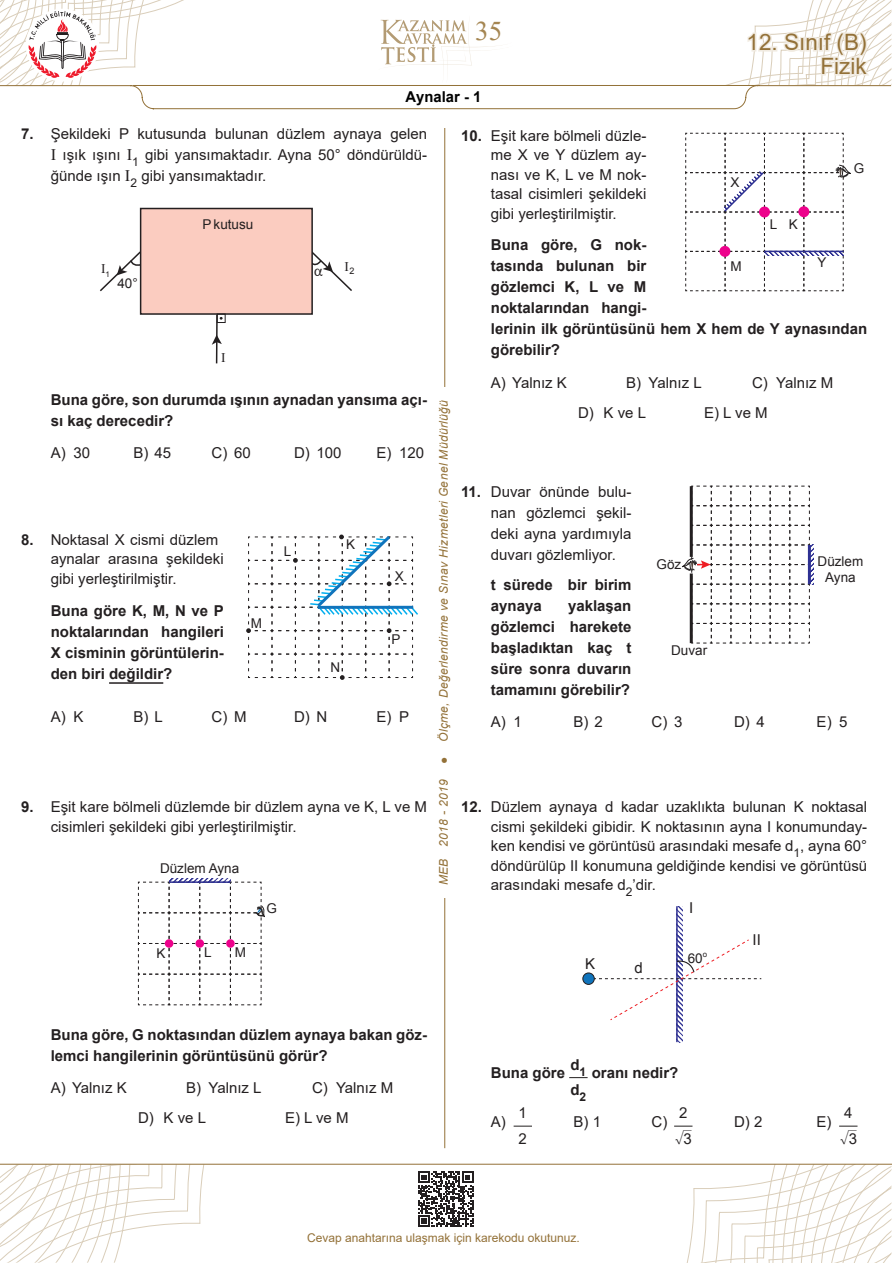
<style>
.page{position:relative;width:893px;height:1263px;background:#fff}
.page>*{position:absolute;margin:0;border:0;box-sizing:border-box;transform-origin:0 0}
.t1{font:27px "Times New Roman";color:#a58652}
.t2{font:22.5px/24px "Arial";color:#937138;text-align:right}
.t3{font:15px/19.5px "Arial";color:#231f20}
.t4{font:700 15px/21px "Arial";color:#231f20}
.t5{font:700 15px "Arial";color:#000}
.t6{font:15px "Matematik";color:#231f20}
.t7{font:13.5px/16.2px "Arial";color:#231f20;text-align:center}
.t8{font:13.5px "MM Greek";color:#231f20}
.t9{font:italic 12px "Arial";letter-spacing:.03em;color:#937138}
.t10{font:12px "Arial";color:#937138}
.t11{font:9px "Arial";color:#231f20}
.t12{font:7.8px "Arial";color:#231f20}
.s1{font-weight:700}
.s2{font-family:"Arial"}
</style>
<div class="page">
<svg style="left:0;top:1165px;width:205px;height:98px"></svg>
<svg style="left:686px;top:1165px;width:205px;height:98px"></svg>
<hr style="left:0;top:1164px;width:891px;height:1px;background:#937138">
<svg style="left:418px;top:1171px;width:55px;height:56px"></svg>
<hr style="left:444px;top:128px;width:1px;height:1020px;background:#937138">
<div style="left:434px;top:387px;width:19px;height:511px;background:#fff"></div>
<svg style="left:0;top:0;width:891px;height:109px"></svg>
<hr style="left:109px;top:682px;width:54px;height:2px;background:#231f20">
<div style="left:141px;top:208px;width:171px;height:106px;background:#fbccc0"></div>
<div style="left:140px;top:208px;width:173px;height:107px;border:2px solid #231f20"></div>
<svg style="left:212px;top:336px;width:10px;height:9px"></svg>
<hr style="left:216px;top:315px;width:2px;height:48px;background:#231f20">
<div style="left:217px;top:314px;width:9px;height:9px;border:1px solid #231f20"></div>
<svg style="left:246px;top:534px;width:172px;height:146px"></svg>
<svg style="left:169px;top:878px;width:61px;height:3px"></svg>
<svg style="left:138px;top:881px;width:127px;height:124px"></svg>
<svg style="left:685px;top:132px;width:166px;height:159px"></svg>
<svg style="left:764px;top:251px;width:79px;height:4px"></svg>
<svg style="left:810px;top:545px;width:3px;height:39px"></svg>
<svg style="left:682px;top:485px;width:128px;height:159px"></svg>
<hr style="left:676px;top:906px;width:2px;height:136px;background:#2e3092">
<svg style="left:677px;top:906px;width:5px;height:136px"></svg>
<div style="left:583px;top:973px;width:11px;height:11px;background:#1074bc;border-radius:50%"></div>
<div style="left:582px;top:972px;width:13px;height:13px;border:1px solid #231f20;border-radius:50%"></div>
<svg style="left:589px;top:939px;width:172px;height:82px"></svg>
<svg style="left:569px;top:1077px;width:19px;height:1px"></svg>
<svg style="left:514px;top:1126px;width:18px;height:1px"></svg>
<svg style="left:674px;top:1126px;width:18px;height:1px"></svg>
<svg style="left:839px;top:1126px;width:18px;height:1px"></svg>
<svg style="left:310px;top:250px;width:42px;height:43px"></svg>
<svg style="left:100px;top:250px;width:43px;height:43px"></svg>
<h1 class="t1" style="left:475px;top:12px;width:28px">35</h1>
<p class="t5" style="left:406px;top:86px;width:77px">Aynalar - 1</p>
<h2 class="t2" style="left:746px;top:30px;width:122px">12. Sınıf (B)<br>Fizik</h2>
<p class="t3" style="left:21px;top:124px;width:408px"><span class="s1">7.</span> Şekildeki P kutusunda bulunan düzlem aynaya gelen</p>
<p class="t3" style="left:63px;top:145px;width:366px">ışık ışını <sub>1</sub> gibi yansımaktadır. Ayna 50° döndürüldü-</p>
<p class="t3" style="left:51px;top:166px;width:217px">ğünde ışın <sub>2</sub> gibi yansımaktadır.</p>
<p class="t12" style="left:106px;top:269px;width:6px">1</p>
<p class="t7" style="left:117px;top:276px;width:22px">40°</p>
<p class="t7" style="left:203px;top:216px;width:52px">P kutusu</p>
<p class="t8" style="left:314px;top:265px;width:10px">a</p>
<p class="t11" style="left:349px;top:265px;width:7px">2</p>
<p class="t4" style="left:51px;top:389px;width:378px">Buna göre, son durumda ışının aynadan yansıma açı&shy;sı kaç derecedir?</p>
<p class="t3" style="left:51px;top:443px;width:41px">A) 30</p>
<p class="t3" style="left:134px;top:443px;width:39px">B) 45</p>
<p class="t3" style="left:212px;top:443px;width:41px">C) 60</p>
<p class="t3" style="left:294px;top:443px;width:49px">D) 100</p>
<p class="t3" style="left:377px;top:443px;width:49px">E) 120</p>
<p class="t3" style="left:21px;top:530px;width:199px"><span class="s1">8.</span> Noktasal X cismi düzlem</p>
<p class="t7" style="left:346px;top:536px;width:11px">K</p>
<p class="t7" style="left:284px;top:543px;width:9px">L</p>
<p class="t3" style="left:51px;top:549px;width:175px">aynalar arasına şekildeki gibi yerleştirilmiştir.</p>
<p class="t4" style="left:51px;top:600px;width:175px;text-align:justify">Buna göre K, M, N ve P noktalarından hangileri X cisminin görüntülerin&shy;den biri değildir?</p>
<p class="t3" style="left:51px;top:707px;width:34px">A) K</p>
<p class="t3" style="left:134px;top:707px;width:31px">B) L</p>
<p class="t3" style="left:212px;top:707px;width:36px">C) M</p>
<p class="t3" style="left:294px;top:707px;width:35px">D) N</p>
<p class="t3" style="left:377px;top:707px;width:34px">E) P</p>
<p class="t7" style="left:395px;top:568px;width:11px">X</p>
<p class="t7" style="left:251px;top:615px;width:13px">M</p>
<p class="t7" style="left:391px;top:631px;width:11px">P</p>
<p class="t7" style="left:331px;top:659px;width:11px">N</p>
<p class="t3" style="left:51px;top:797px;width:378px;text-indent:-30px"><span class="s1">9.</span> Eşit kare bölmeli düzlemde bir düzlem ayna ve K, L ve M cisimleri şekildeki gibi yerleştirilmiştir.</p>
<p class="t7" style="left:160px;top:860px;width:81px">Düzlem Ayna</p>
<p class="t7" style="left:266px;top:901px;width:12px">G</p>
<p class="t9" style="left:436px;top:764px;width:366px;rotate:-90deg">● Ölçme, Değerlendirme ve Sınav Hizmetleri Genel Müdürlüğü</p>
<p class="t9" style="left:436px;top:885px;width:107px;rotate:-90deg">MEB 2018 - 2019</p>
<p class="t7" style="left:156px;top:945px;width:11px">K</p>
<p class="t7" style="left:204px;top:944px;width:9px">L</p>
<p class="t7" style="left:235px;top:944px;width:13px">M</p>
<p class="t3" style="left:461px;top:126px;width:187px"><span class="s1">10.</span> Eşit kare bölmeli düzle-</p>
<p class="t3" style="left:491px;top:145px;width:157px;text-align:justify">me X ve Y düzlem ay&shy;nası ve K, L ve M nok&shy;tasal cisimleri şekildeki gibi yerleştirilmiştir.</p>
<p class="t4" style="left:491px;top:235px;width:378px">Buna göre, G nok-<br>tasında bulunan bir<br>gözlemci K, L ve M<br>noktalarından hangi-<br>lerinin ilk görüntüsünü hem X hem de Y aynasından görebilir?</p>
<p class="t3" style="left:491px;top:373px;width:77px">A) Yalnız K</p>
<p class="t3" style="left:626px;top:373px;width:77px">B) Yalnız L</p>
<p class="t3" style="left:752px;top:373px;width:83px">C) Yalnız M</p>
<p class="t3" style="left:578px;top:403px;width:70px">D) K ve L</p>
<p class="t3" style="left:704px;top:403px;width:65px">E) L ve M</p>
<p class="t7" style="left:854px;top:161px;width:12px">G</p>
<p class="t7" style="left:730px;top:174px;width:11px">X</p>
<p class="t7" style="left:770px;top:216px;width:29px">L K</p>
<p class="t7" style="left:817px;top:255px;width:11px">Y</p>
<p class="t7" style="left:730px;top:258px;width:13px">M</p>
<p class="t3" style="left:461px;top:482px;width:172px"><span class="s1">11.</span> Duvar önünde bulu-</p>
<p class="t3" style="left:491px;top:502px;width:142px;line-height:21px;text-align:justify">nan gözlemci şekil&shy;deki ayna yardımıyla duvarı gözlemliyor.</p>
<p class="t4" style="left:491px;top:574px;width:142px">t sürede bir birim aynaya</p>
<p class="t7" style="left:818px;top:553px;width:47px">Düzlem<br>Ayna</p>
<p class="t7" style="left:657px;top:557px;width:26px">Göz</p>
<p class="t4" style="left:491px;top:595px;width:142px;text-align:justify;text-indent:77px">yaklaşan gözlemci harekete başladıktan kaç t süre sonra duvarın tamamını görebilir?</p>
<p class="t3" style="left:491px;top:712px;width:33px">A) 1</p>
<p class="t3" style="left:574px;top:712px;width:31px">B) 2</p>
<p class="t3" style="left:652px;top:712px;width:32px">C) 3</p>
<p class="t3" style="left:734px;top:712px;width:32px">D) 4</p>
<p class="t3" style="left:817px;top:712px;width:32px">E) 5</p>
<p class="t7" style="left:671px;top:643px;width:38px">Duvar</p>
<p class="t3" style="left:491px;top:797px;width:378px;text-align:justify;text-indent:-30px"><span class="s1">12.</span> Düzlem aynaya d kadar uzaklıkta bulunan K noktasal cismi şekildeki gibidir. K noktasının ayna I konumunday&shy;ken kendisi ve görüntüsü arasındaki mesafe d<sub>1</sub>, ayna 60° döndürülüp II konumuna geldiğinde kendisi ve görüntüsü arasındaki mesafe d<sub>2</sub>’dir.</p>
<p class="t3" style="left:689px;top:898px;width:6px">I</p>
<p class="t3" style="left:753px;top:930px;width:10px">II</p>
<p class="t7" style="left:688px;top:950px;width:21px">60<sup>o</sup></p>
<p class="t3" style="left:585px;top:954px;width:12px">K</p>
<p class="t3" style="left:634px;top:958px;width:10px">d</p>
<p class="t4" style="left:51px;top:1024px;width:378px">Buna göre, G noktasından düzlem aynaya bakan göz&shy;lemci hangilerinin görüntüsünü görür?</p>
<p class="t3" style="left:51px;top:1078px;width:77px">A) Yalnız K</p>
<p class="t3" style="left:186px;top:1078px;width:77px">B) Yalnız L</p>
<p class="t3" style="left:312px;top:1078px;width:83px">C) Yalnız M</p>
<p class="t3" style="left:138px;top:1108px;width:70px">D) K ve L</p>
<p class="t3" style="left:285px;top:1108px;width:65px">E) L ve M</p>
<p class="t4" style="left:491px;top:1063px;width:76px">Buna göre</p>
<p class="t4" style="left:570px;top:1052px;width:17px;line-height:25.5px">d<sub>1 </sub>d<sub>2</sub></p>
<p class="t4" style="left:592px;top:1063px;width:88px">oranı nedir?</p>
<p class="t3" style="left:491px;top:1112px;width:17px">A)</p>
<p class="t3" style="left:519px;top:1100px;width:10px;line-height:25.5px">1<br>2</p>
<p class="t3" style="left:574px;top:1112px;width:29px">B) 1</p>
<p class="t3" style="left:652px;top:1112px;width:17px">C)</p>
<p class="t3" style="left:679px;top:1103px;width:10px">2</p>
<p class="t6" style="left:675px;top:1129px;width:19px">ñ<span class="s2">3</span></p>
<p class="t3" style="left:734px;top:1112px;width:30px">D) 2</p>
<p class="t3" style="left:817px;top:1112px;width:16px">E)</p>
<p class="t3" style="left:844px;top:1103px;width:10px">4</p>
<p class="t6" style="left:840px;top:1129px;width:19px">ñ<span class="s2">3</span></p>
<p class="t10" style="left:307px;top:1230px;width:274px">Cevap anahtarına ulaşmak için karekodu okutunuz.</p>
</div>
